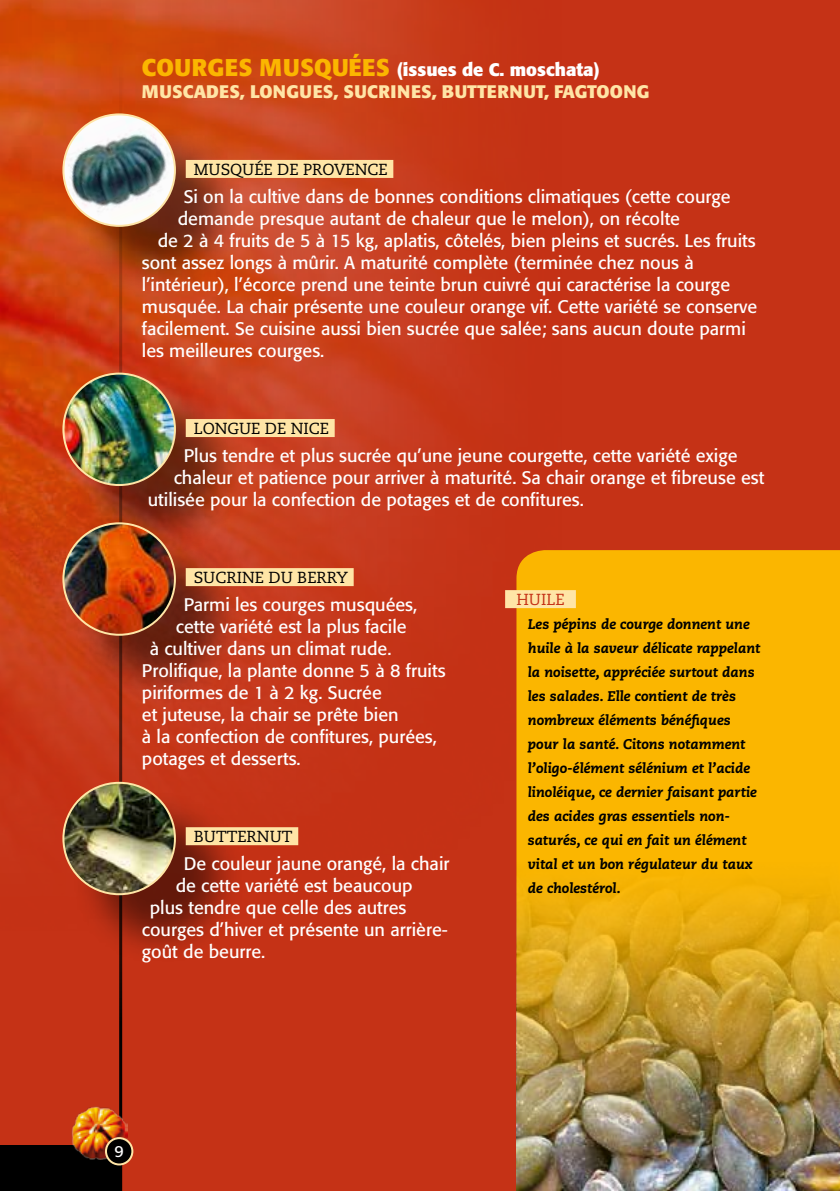
<style>
.page{position:relative;width:840px;height:1191px;background:#fff}
.page>*{position:absolute;margin:0;border:0;box-sizing:border-box;transform-origin:0 0}
.t1{font:18px "Formata";color:#fff}
.t2{font:700 18px/22px "Formata";color:#ffe5a6}
.t3{font:16px "Caecilia";color:#000}
.t4{font:16px "Caecilia";color:#c53216}
.t5{font:16px "Formata";color:#fff}
.t6{font:italic 800 14px/24px "Caecilia";color:#000}
.s1{font-size:24px;color:#fbb600}
.s2{color:#fff}
</style>
<div class="page">
<div style="left:0;top:0;width:839px;height:1191px;background:#c53216"></div>
<img style="left:0;top:0;width:516px;height:870px">
<div style="left:516px;top:550px;width:323px;height:297px;background:#fbb600"></div>
<img style="left:516px;top:847px;width:323px;height:344px">
<hr style="left:119px;top:57px;width:3px;height:1134px;background:#fff">
<div style="left:72px;top:123px;width:174px;height:175px;background:#000;opacity:.5"></div>
<img style="left:63px;top:114px;width:112px;height:112px;border-radius:56px">
<div style="left:62px;top:113px;width:114px;height:114px;border:2px solid #ffe5a6;border-radius:50%"></div>
<div style="left:72px;top:382px;width:174px;height:175px;background:#000;opacity:.5"></div>
<img style="left:63px;top:373px;width:112px;height:112px;border-radius:56px">
<div style="left:62px;top:372px;width:114px;height:114px;border:2px solid #ffe5a6;border-radius:50%"></div>
<div style="left:72px;top:531px;width:174px;height:175px;background:#000;opacity:.5"></div>
<img style="left:63px;top:523px;width:112px;height:112px;border-radius:56px">
<div style="left:62px;top:522px;width:114px;height:114px;border:2px solid #ffe5a6;border-radius:50%"></div>
<div style="left:72px;top:791px;width:174px;height:175px;background:#000;opacity:.5"></div>
<img style="left:63px;top:783px;width:112px;height:111px;border-radius:56px">
<div style="left:62px;top:782px;width:114px;height:113px;border:2px solid #ffe5a6;border-radius:50%"></div>
<div style="left:186px;top:160px;width:207px;height:18px;background:#ffe5a6"></div>
<div style="left:186px;top:419px;width:148px;height:18px;background:#ffe5a6"></div>
<div style="left:186px;top:568px;width:167px;height:18px;background:#ffe5a6"></div>
<div style="left:186px;top:827px;width:112px;height:18px;background:#ffe5a6"></div>
<div style="left:0;top:1145px;width:119px;height:46px;background:#000"></div>
<img style="left:71px;top:1106px;width:56px;height:53px">
<div style="left:505px;top:590px;width:70px;height:18px;background:#ffe5a6"></div>
<div style="left:106px;top:1138px;width:26px;height:26px;background:#000;border-radius:50%"></div>
<div style="left:105px;top:1137px;width:28px;height:28px;border:2px solid #ffe5a6;border-radius:50%"></div>
<p class="t2" style="left:142px;top:58px;width:509px"><span class="s1">COURGES MUSQUÉES</span> <span class="s2">(issues de C. moschata)<br></span>MUSCADES, LONGUES, SUCRINES, BUTTERNUT, FAGTOONG</p>
<p class="t3" style="left:194px;top:160px;width:195px">MUSQUÉE DE PROVENCE</p>
<p class="t1" style="left:184px;top:185px;width:548px">Si on la cultive dans de bonnes conditions climatiques (cette courge</p>
<p class="t1" style="left:178px;top:207px;width:503px">demande presque autant de chaleur que le melon), on récolte</p>
<p class="t1" style="left:158px;top:229px;width:599px">de 2 à 4 fruits de 5 à 15 kg, aplatis, côtelés, bien pleins et sucrés. Les fruits</p>
<p class="t1" style="left:142px;top:251px;width:553px">sont assez longs à mûrir. A maturité complète (terminée chez nous à</p>
<p class="t1" style="left:142px;top:273px;width:589px">l’intérieur), l’écorce prend une teinte brun cuivré qui caractérise la courge</p>
<p class="t1" style="left:142px;top:295px;width:616px">musquée. La chair présente une couleur orange vif. Cette variété se conserve</p>
<p class="t1" style="left:142px;top:317px;width:605px">facilement. Se cuisine aussi bien sucrée que salée; sans aucun doute parmi</p>
<p class="t1" style="left:142px;top:339px;width:184px">les meilleures courges.</p>
<p class="t3" style="left:194px;top:419px;width:137px">LONGUE DE NICE</p>
<p class="t1" style="left:184px;top:444px;width:555px">Plus tendre et plus sucrée qu’une jeune courgette, cette variété exige</p>
<p class="t1" style="left:174px;top:466px;width:591px">chaleur et patience pour arriver à maturité. Sa chair orange et fibreuse est</p>
<p class="t1" style="left:148px;top:488px;width:437px">utilisée pour la confection de potages et de confitures.</p>
<p class="t3" style="left:194px;top:568px;width:156px">SUCRINE DU BERRY</p>
<p class="t1" style="left:184px;top:593px;width:235px">Parmi les courges musquées,</p>
<p class="t1" style="left:176px;top:615px;width:232px">cette variété est la plus facile</p>
<p class="t1" style="left:150px;top:637px;width:243px">à cultiver dans un climat rude.</p>
<p class="t1" style="left:142px;top:659px;width:305px">Prolifique, la plante donne 5 à 8 fruits</p>
<p class="t1" style="left:142px;top:681px;width:241px">piriformes de 1 à 2 kg. Sucrée</p>
<p class="t1" style="left:142px;top:703px;width:258px">et juteuse, la chair se prête bien</p>
<p class="t1" style="left:142px;top:725px;width:296px">à la confection de confitures, purées,</p>
<p class="t1" style="left:142px;top:747px;width:160px">potages et desserts.</p>
<p class="t3" style="left:194px;top:827px;width:100px">BUTTERNUT</p>
<p class="t1" style="left:184px;top:852px;width:267px">De couleur jaune orangé, la chair</p>
<p class="t1" style="left:176px;top:874px;width:238px">de cette variété est beaucoup</p>
<p class="t1" style="left:150px;top:896px;width:258px">plus tendre que celle des autres</p>
<p class="t1" style="left:142px;top:918px;width:307px">courges d’hiver et présente un arrière-</p>
<p class="t1" style="left:142px;top:940px;width:125px">goût de beurre.</p>
<p class="t4" style="left:516px;top:590px;width:50px">HUILE</p>
<p class="t6" style="left:527px;top:612px;width:234px">Les pépins de courge donnent une huile à la saveur délicate rappelant la noisette, appréciée surtout dans les salades. Elle contient de très nombreux éléments bénéfiques pour la santé. Citons notamment l’oligo-élément sélénium et l’acide linoléique, ce dernier faisant partie des acides gras essentiels non&shy;saturés, ce qui en fait un élément vital et un bon régulateur du taux de cholestérol.</p>
<p class="t5" style="left:114px;top:1141px;width:11px">9</p>
</div>
